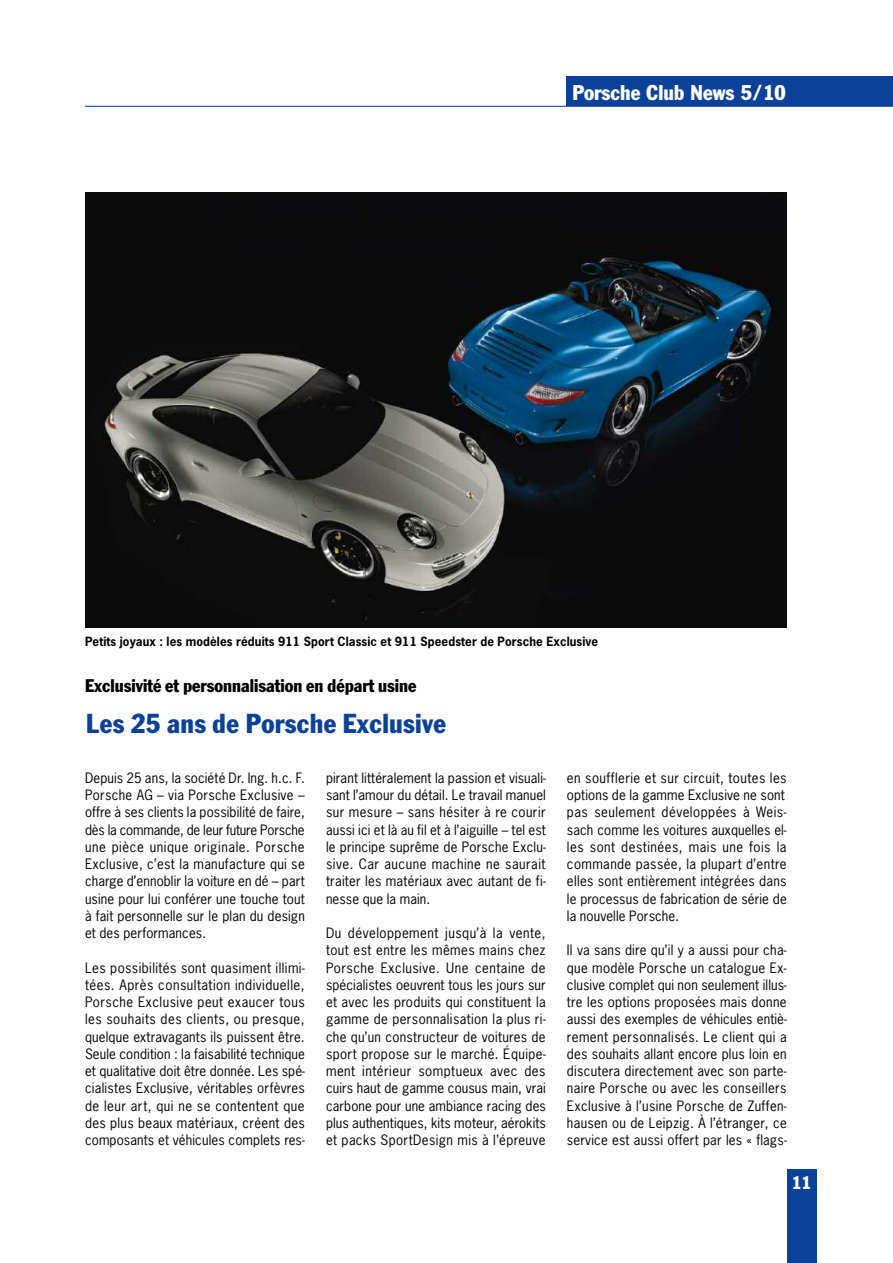
<style>
.page{position:relative;width:893px;height:1263px;background:#fff}
.page>*{position:absolute;margin:0;border:0;box-sizing:border-box;transform-origin:0 0}
.t1{font:condensed 27px "Franklin Gothic";letter-spacing:.015em;color:#0c419a}
.t2{font:condensed 21px "Franklin Gothic";color:#fff}
.t3{font:condensed 18px "Franklin Gothic";color:#000}
.t4{font:condensed 18px "Franklin Gothic";color:#fff}
.t5{font:13.5px/17.2px "News Gothic";letter-spacing:.015em;color:#000;text-align:justify}
.t6{font:700 12px "News Gothic";letter-spacing:.01em;color:#000}
</style>
<div class="page">
<img style="left:85px;top:193px;width:702px;height:434px">
<div style="left:567px;top:77px;width:326px;height:29px;background:#0c419a"></div>
<div style="left:787px;top:1169px;width:29px;height:94px;background:#0c419a"></div>
<hr style="left:85px;top:106px;width:808px;height:1px;background:#0c419a">
<h2 class="t2" style="left:572px;top:85px;width:215px">Porsche Club News 5/10</h2>
<p class="t6" style="left:85px;top:635px;width:515px">Petits joyaux : les modèles réduits 911 Sport Classic et 911 Speedster de Porsche Exclusive</p>
<h3 class="t3" style="left:85px;top:679px;width:333px">Exclusivité et personnalisation en départ usine</h3>
<h1 class="t1" style="left:86px;top:714px;width:361px">Les 25 ans de Porsche Exclusive</h1>
<p class="t5" style="left:85px;top:769px;width:221px">Depuis 25 ans, la société Dr. Ing. h.c. F.<br>Porsche AG – via Porsche Exclusive – offre à ses clients la possibilité de faire, dès la commande, de leur future Porsche une pièce unique originale. Porsche Exclusive, c’est la manufacture qui se charge d’ennoblir la voiture en dé – part usine pour lui conférer une touche tout à fait personnelle sur le plan du design et des performances.</p>
<p class="t5" style="left:85px;top:959px;width:221px">Les possibilités sont quasiment illimi&shy;tées. Après consultation individuelle, Porsche Exclusive peut exaucer tous les souhaits des clients, ou presque, quelque extravagants ils puissent être.<br>Seule condition : la faisabilité technique et qualitative doit être donnée. Les spé&shy;cialistes Exclusive, véritables orfèvres de leur art, qui ne se contentent que des plus beaux matériaux, créent des composants et véhicules complets res-</p>
<p class="t5" style="left:326px;top:769px;width:221px">pirant littéralement la passion et visuali&shy;sant l’amour du détail. Le travail manuel sur mesure – sans hésiter à re courir aussi ici et là au fil et à l’aiguille – tel est le principe suprême de Porsche Exclu&shy;sive. Car aucune machine ne saurait traiter les matériaux avec autant de fi&shy;nesse que la main.</p>
<p class="t5" style="left:326px;top:925px;width:221px">Du développement jusqu’à la vente, tout est entre les mêmes mains chez Porsche Exclusive. Une centaine de spécialistes oeuvrent tous les jours sur et avec les produits qui constituent la gamme de personnalisation la plus ri&shy;che qu’un constructeur de voitures de sport propose sur le marché. Équipe&shy;ment intérieur somptueux avec des cuirs haut de gamme cousus main, vrai carbone pour une ambiance racing des plus authentiques, kits moteur, aérokits et packs SportDesign mis à l’épreuve</p>
<p class="t5" style="left:567px;top:769px;width:221px;text-align:left">en soufflerie et sur circuit, toutes les options de la gamme Exclusive ne sont pas seulement développées à Weis&shy;sach comme les voitures auxquelles el&shy;les sont destinées, mais une fois la commande passée, la plupart d’entre elles sont entièrement intégrées dans le processus de fabrication de série de la nouvelle Porsche.</p>
<p class="t5" style="left:567px;top:942px;width:221px">Il va sans dire qu’il y a aussi pour cha&shy;que modèle Porsche un catalogue Ex&shy;clusive complet qui non seulement illus&shy;tre les options proposées mais donne aussi des exemples de véhicules entiè&shy;rement personnalisés. Le client qui a des souhaits allant encore plus loin en discutera directement avec son parte&shy;naire Porsche ou avec les conseillers Exclusive à l’usine Porsche de Zuffen&shy;hausen ou de Leipzig. À l’étranger, ce service est aussi offert par les « flags-</p>
<h3 class="t4" style="left:792px;top:1176px;width:21px">11</h3>
</div>
